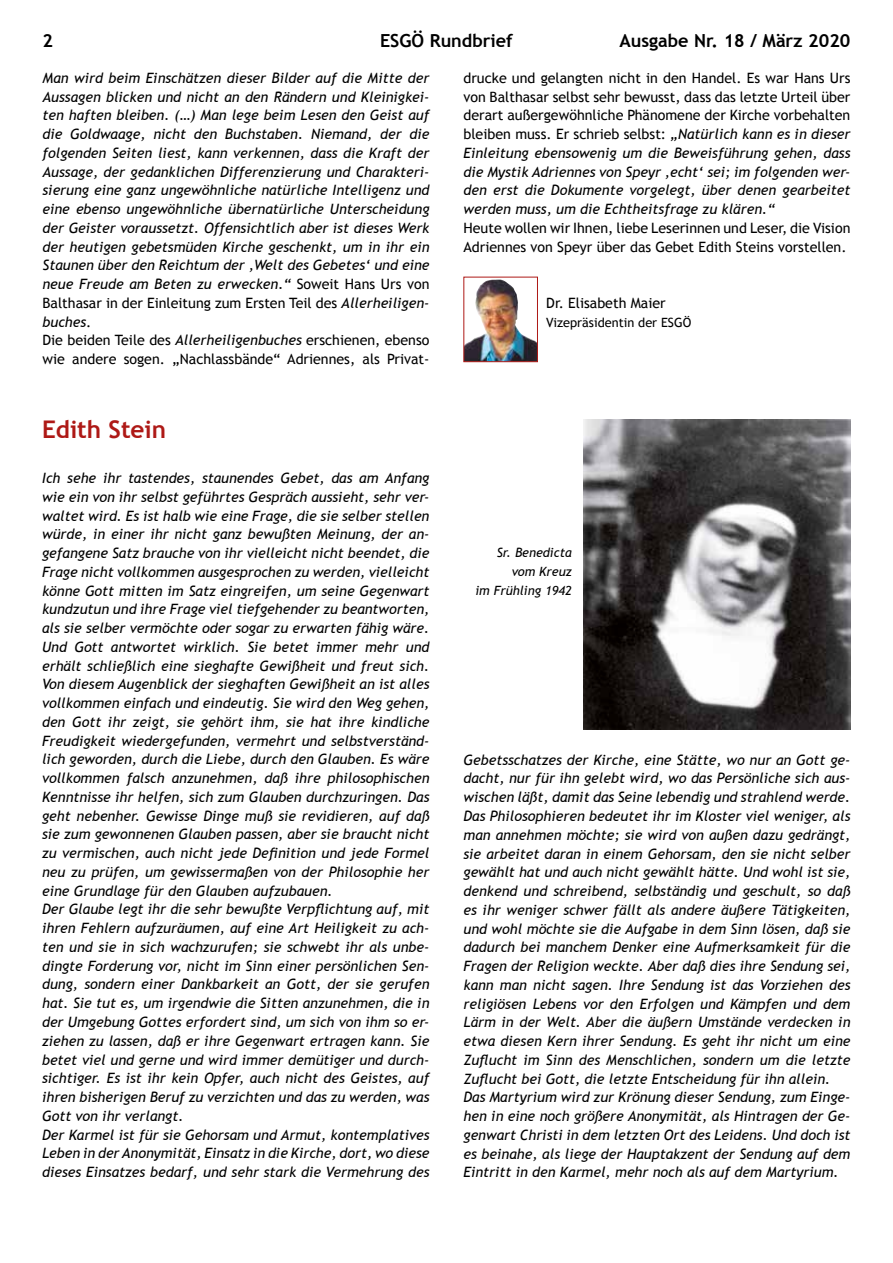
<style>
.page{position:relative;width:893px;height:1263px;background:#fff}
.page>*{position:absolute;margin:0;border:0;box-sizing:border-box;transform-origin:0 0}
.t1{font:700 24.3px "Trebuchet MS";color:#ae1916}
.t2{font:700 18px "Trebuchet MS";color:#000}
.t3{font:italic 14.25px/18.8px "Trebuchet MS";color:#000}
.t4{font:14.25px/18.8px "Trebuchet MS";color:#000}
.t5{font:italic 12.75px/18.8px "Trebuchet MS";color:#000;text-align:right}
.t6{font:12.75px "Trebuchet MS";color:#000}
.s1{font-style:normal}
</style>
<div class="page">
<img style="left:465px;top:279px;width:71px;height:81px">
<div style="left:463px;top:277px;width:75px;height:85px;border:1px solid #ae1916"></div>
<img style="left:584px;top:420px;width:266px;height:309px">
<p class="t2" style="left:43px;top:30px;width:12px">2</p>
<p class="t2" style="left:380px;top:30px;width:134px">ESGÖ Rundbrief</p>
<p class="t2" style="left:619px;top:30px;width:233px">Ausgabe Nr. 18 / März 2020</p>
<p class="t3" style="left:43px;top:69px;width:388px">Man wird beim Einschätzen dieser Bilder auf die Mitte der Aussagen blicken und nicht an den Rändern und Kleinigkei&shy;ten haften bleiben. (…) Man lege beim Lesen den Geist auf die Goldwaage, nicht den Buchstaben. Niemand, der die folgenden Seiten liest, kann verkennen, dass die Kraft der Aussage, der gedanklichen Differenzierung und Charakteri&shy;sierung eine ganz ungewöhnliche natürliche Intelligenz und eine ebenso ungewöhnliche übernatürliche Unterscheidung der Geister voraussetzt. Offensichtlich aber ist dieses Werk der heutigen gebetsmüden Kirche geschenkt, um in ihr ein Staunen über den Reichtum der ,Welt des Gebetes‘ und eine neue Freude am Beten zu erwecken.“ <span class="s1">Soweit Hans Urs von Balthasar in der Einleitung zum Ersten Teil des</span> Allerheiligen&shy;buches<span class="s1">.<br>Die beiden Teile des</span> Allerheiligenbuches <span class="s1">erschienen, ebenso wie andere sogen. „Nachlassbände“ Adriennes, als Privat-</span></p>
<p class="t3" style="left:463px;top:69px;width:388px;text-align:justify"><span class="s1">drucke und gelangten nicht in den Handel. Es war Hans Urs von Balthasar selbst sehr bewusst, dass das letzte Urteil über derart außergewöhnliche Phänomene der Kirche vorbehalten bleiben muss. Er schrieb selbst:</span> „Natürlich kann es in dieser Einleitung ebensowenig um die Beweisführung gehen, dass die Mystik Adriennes von Speyr ,echt‘ sei; im folgenden wer&shy;den erst die Dokumente vorgelegt, über denen gearbeitet werden muss, um die Echtheitsfrage zu klären.“</p>
<p class="t4" style="left:463px;top:219px;width:388px">Heute wollen wir Ihnen, liebe Leserinnen und Leser, die Vision<br>Adriennes von Speyr über das Gebet Edith Steins vorstellen.</p>
<p class="t4" style="left:546px;top:294px;width:121px">Dr. Elisabeth Maier</p>
<p class="t6" style="left:546px;top:315px;width:146px">Vizepräsidentin der ESGÖ</p>
<h1 class="t1" style="left:42px;top:414px;width:126px">Edith Stein</h1>
<p class="t3" style="left:42px;top:469px;width:389px">Ich sehe ihr tastendes, staunendes Gebet, das am Anfang wie ein von ihr selbst geführtes Gespräch aussieht, sehr ver&shy;waltet wird. Es ist halb wie eine Frage, die sie selber stellen würde, in einer ihr nicht ganz bewußten Meinung, der an&shy;gefangene Satz brauche von ihr vielleicht nicht beendet, die Frage nicht vollkommen ausgesprochen zu werden, vielleicht könne Gott mitten im Satz eingreifen, um seine Gegenwart kundzutun und ihre Frage viel tiefgehender zu beantworten, als sie selber vermöchte oder sogar zu erwarten fähig wäre.<br>Und Gott antwortet wirklich. Sie betet immer mehr und erhält schließlich eine sieghafte Gewißheit und freut sich.<br>Von diesem Augenblick der sieghaften Gewißheit an ist alles vollkommen einfach und eindeutig. Sie wird den Weg gehen, den Gott ihr zeigt, sie gehört ihm, sie hat ihre kindliche Freudigkeit wiedergefunden, vermehrt und selbstverständ&shy;lich geworden, durch die Liebe, durch den Glauben. Es wäre vollkommen falsch anzunehmen, daß ihre philosophischen Kenntnisse ihr helfen, sich zum Glauben durchzuringen. Das geht nebenher. Gewisse Dinge muß sie revidieren, auf daß sie zum gewonnenen Glauben passen, aber sie braucht nicht zu vermischen, auch nicht jede Definition und jede Formel neu zu prüfen, um gewissermaßen von der Philosophie her eine Grundlage für den Glauben aufzubauen.<br>Der Glaube legt ihr die sehr bewußte Verpflichtung auf, mit ihren Fehlern aufzuräumen, auf eine Art Heiligkeit zu ach&shy;ten und sie in sich wachzurufen; sie schwebt ihr als unbe&shy;dingte Forderung vor, nicht im Sinn einer persönlichen Sen&shy;dung, sondern einer Dankbarkeit an Gott, der sie gerufen hat. Sie tut es, um irgendwie die Sitten anzunehmen, die in der Umgebung Gottes erfordert sind, um sich von ihm so er&shy;ziehen zu lassen, daß er ihre Gegenwart ertragen kann. Sie betet viel und gerne und wird immer demütiger und durch&shy;sichtiger. Es ist ihr kein Opfer, auch nicht des Geistes, auf ihren bisherigen Beruf zu verzichten und das zu werden, was Gott von ihr verlangt.<br>Der Karmel ist für sie Gehorsam und Armut, kontemplatives Leben in der Anonymität, Einsatz in die Kirche, dort, wo diese dieses Einsatzes bedarf, und sehr stark die Vermehrung des</p>
<p class="t5" style="left:475px;top:543px;width:98px">Sr. Benedicta vom Kreuz<br>im Frühling 1942</p>
<p class="t3" style="left:463px;top:750px;width:388px">Gebetsschatzes der Kirche, eine Stätte, wo nur an Gott ge&shy;dacht, nur für ihn gelebt wird, wo das Persönliche sich aus&shy;wischen läßt, damit das Seine lebendig und strahlend werde.<br>Das Philosophieren bedeutet ihr im Kloster viel weniger, als man annehmen möchte; sie wird von außen dazu gedrängt, sie arbeitet daran in einem Gehorsam, den sie nicht selber gewählt hat und auch nicht gewählt hätte. Und wohl ist sie, denkend und schreibend, selbständig und geschult, so daß es ihr weniger schwer fällt als andere äußere Tätigkeiten, und wohl möchte sie die Aufgabe in dem Sinn lösen, daß sie dadurch bei manchem Denker eine Aufmerksamkeit für die Fragen der Religion weckte. Aber daß dies ihre Sendung sei, kann man nicht sagen. Ihre Sendung ist das Vorziehen des religiösen Lebens vor den Erfolgen und Kämpfen und dem Lärm in der Welt. Aber die äußern Umstände verdecken in etwa diesen Kern ihrer Sendung. Es geht ihr nicht um eine Zuflucht im Sinn des Menschlichen, sondern um die letzte Zuflucht bei Gott, die letzte Entscheidung für ihn allein.<br>Das Martyrium wird zur Krönung dieser Sendung, zum Einge&shy;hen in eine noch größere Anonymität, als Hintragen der Ge&shy;genwart Christi in dem letzten Ort des Leidens. Und doch ist es beinahe, als liege der Hauptakzent der Sendung auf dem Eintritt in den Karmel, mehr noch als auf dem Martyrium.</p>
</div>
